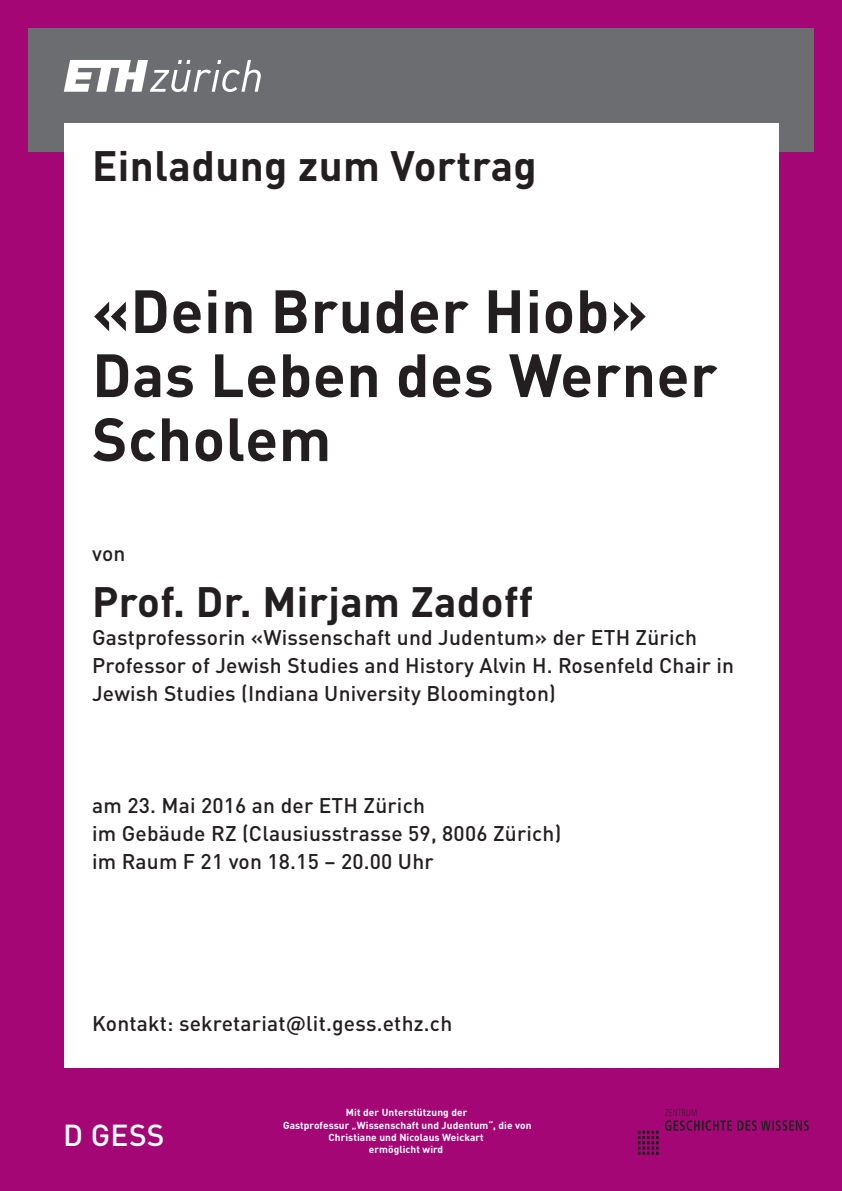
<style>
.page{position:relative;width:842px;height:1191px;background:#a40775}
.page>*{position:absolute;margin:0;border:0;box-sizing:border-box;transform-origin:0 0}
._21-titel-A3{font:700 60px/64px "DIN Pro";letter-spacing:.01em;color:#231f20}
._21-text-A3{font:700 42px "DIN Pro";letter-spacing:.01em;color:#231f20}
._21-titel-A3-2{font:700 42px "DIN Pro";letter-spacing:.01em;color:#231f20}
.t1{font:500 30px "DIN Pro";color:#fff}
._21-text-A3-2{font:500 21px/28px "DIN Pro";letter-spacing:.01em;color:#231f20}
.t2{font:700 10.1px/12.4px "DIN Pro";letter-spacing:.01em;color:#fff;text-align:center}
</style>
<div class="page">
<div style="left:28px;top:28px;width:786px;height:124px;background:#6c6d70"></div>
<div style="left:64px;top:123px;width:714px;height:944px;background:#fff"></div>
<svg style="left:638px;top:1109px;width:171px;height:45px"></svg>
<svg style="left:64px;top:60px;width:197px;height:32px"></svg>
<p class="_21-titel-A3-2" style="left:92px;top:131px;width:446px">Einladung zum Vortrag</p>
<p class="_21-titel-A3" style="left:92px;top:272px;width:557px">«Dein Bruder Hiob»</p>
<p class="_21-titel-A3" style="left:92px;top:336px;width:627px">Das Leben des Werner<br>Scholem</p>
<p class="_21-text-A3-2" style="left:92px;top:537px;width:35px">von</p>
<p class="_21-text-A3" style="left:92px;top:567px;width:443px">Prof. Dr. Mirjam Zadoff</p>
<p class="_21-text-A3-2" style="left:92px;top:621px;width:606px">Gastprofessorin «Wissenschaft und Judentum» der ETH Zürich</p>
<p class="_21-text-A3-2" style="left:92px;top:649px;width:643px">Professor of Jewish Studies and History Alvin H. Rosenfeld Chair in<br>Jewish Studies (Indiana University Bloomington)</p>
<p class="_21-text-A3-2" style="left:92px;top:789px;width:334px">am 23. Mai 2016 an der ETH Zürich</p>
<p class="_21-text-A3-2" style="left:92px;top:817px;width:471px">im Gebäude RZ (Clausiusstrasse 59, 8006 Zürich)</p>
<p class="_21-text-A3-2" style="left:92px;top:845px;width:343px">im Raum F 21 von 18.15 – 20.00 Uhr</p>
<p class="_21-text-A3-2" style="left:92px;top:1007px;width:362px">Kontakt: sekretariat@lit.gess.ethz.ch</p>
<p class="t1" style="left:63px;top:1110px;width:103px">D GESS</p>
<p class="t2" style="left:283px;top:1105px;width:250px">Mit der Unterstützung der<br>Gastprofessur „Wissenschaft und Judentum“, die von<br>Christiane und Nicolaus Weickart<br>ermöglicht wird</p>
</div>
